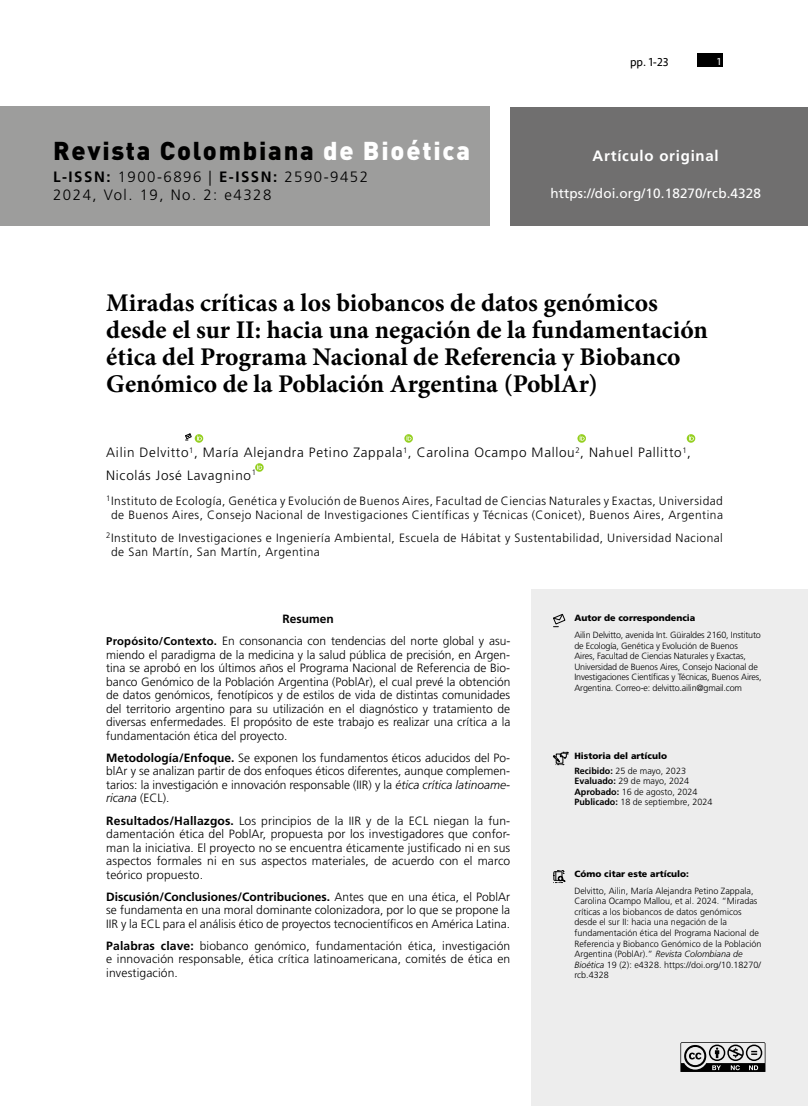
<style>
.page{position:relative;width:808px;height:1106px;background:#fff}
.page>*{position:absolute;margin:0;border:0;box-sizing:border-box;transform-origin:0 0}
.t1{font:700 25.5px/27px "Minion Pro";color:#000}
.t2{font:900 25.5px "DIN Pro";letter-spacing:.07em;color:#000}
.t3{font:300 15px/18px "Frutiger LT Std";letter-spacing:.1em;color:#000}
.t4{font:700 15px "Frutiger LT Std";letter-spacing:.05em;color:#fff}
.t5{font:300 13.5px/22.5px "Frutiger LT Std";letter-spacing:.05em;color:#000}
.t6{font:13.5px "Frutiger LT Std";letter-spacing:.01em;color:#fff}
.t7{font:300 12px/13.5px "Frutiger LT Std";letter-spacing:.04em;color:#000;text-align:justify}
.t8{font:300 12px/22px "Frutiger LT Std";color:#000;text-align:center}
.t9{font:12px "Seravek";color:#000}
.t10{font:10.5px "Seravek";color:#fff}
.t11{font:300 9px/10.5px "Frutiger LT Std";color:#000}
.t12{font:300 9px/10.5px "Frutiger LT Std";letter-spacing:-.02em;color:#000}
.t13{font:900 9px/14.7px "Frutiger LT Std";color:#000}
.s1{color:#fff}
.s2{font-weight:700}
.s3{font-weight:700;font-size:11.25px}
.s4{font-style:italic}
.s5{font-weight:300}
</style>
<div class="page">
<div style="left:698px;top:53px;width:25px;height:14px;background:#000"></div>
<div style="left:0;top:107px;width:489px;height:119px;background:#9d9d9c"></div>
<div style="left:510px;top:107px;width:298px;height:118px;background:#706f6f"></div>
<div style="left:531px;top:590px;width:277px;height:516px;background:#ededed"></div>
<svg style="left:680px;top:1042px;width:85px;height:29px"></svg>
<svg style="left:553px;top:613px;width:13px;height:14px"></svg>
<svg style="left:553px;top:751px;width:15px;height:14px"></svg>
<svg style="left:553px;top:870px;width:12px;height:13px"></svg>
<svg style="left:185px;top:433px;width:18px;height:9px"></svg>
<svg style="left:404px;top:434px;width:9px;height:8px"></svg>
<svg style="left:255px;top:463px;width:9px;height:9px"></svg>
<svg style="left:577px;top:434px;width:9px;height:8px"></svg>
<svg style="left:686px;top:434px;width:9px;height:8px"></svg>
<h1 class="t2" style="left:53px;top:134px;width:418px">Revista Colombiana <span class="s1">de Bioética</span></h1>
<p class="t3" style="left:53px;top:168px;width:316px"><span class="s2">L-ISSN:</span> 1900-6896 | <span class="s2">E-ISSN:</span> 2590-9452<br>2024, Vol. 19, No. 2: e4328</p>
<p class="t9" style="left:630px;top:53px;width:40px">pp. 1-23</p>
<p class="t10" style="left:717px;top:53px;width:5px">1</p>
<p class="t4" style="left:593px;top:147px;width:128px">Artículo original</p>
<p class="t6" style="left:550px;top:185px;width:212px">https://doi.org/10.18270/rcb.4328</p>
<h1 class="t1" style="left:106px;top:289px;width:603px">Miradas críticas a los biobancos de datos genómicos desde el sur II: hacia una negación de la fundamentación ética del Programa Nacional de Referencia y Biobanco Genómico de la Población Argentina (PoblAr)</h1>
<p class="t5" style="left:106px;top:441px;width:586px">Ailin Delvitto<sup>1</sup>, María Alejandra Petino Zappala<sup>1</sup>, Carolina Ocampo Mallou<sup>2</sup>, Nahuel Pallitto<sup>1</sup>,<br>Nicolás José Lavagnino<sup>1</sup></p>
<p class="t7" style="left:106px;top:495px;width:618px;text-align:center"><sup>1</sup>Instituto de Ecología, Genética y Evolución de Buenos Aires, Facultad de Ciencias Naturales y Exactas, Universidad de Buenos Aires, Consejo Nacional de Investigaciones Científicas y Técnicas (Conicet), Buenos Aires, Argentina</p>
<p class="t7" style="left:111px;top:532px;width:613px;text-indent:-5px"><sup>2</sup>Instituto de Investigaciones e Ingeniería Ambiental, Escuela de Hábitat y Sustentabilidad, Universidad Nacional de San Martín, San Martín, Argentina</p>
<p class="t8" style="left:106px;top:608px;width:405px"><span class="s2">Resumen<br></span><span class="s3">Propósito/Contexto.</span> En consonancia con tendencias del norte global y asu-</p>
<p class="t7" style="left:106px;top:648px;width:405px">miendo el paradigma de la medicina y la salud pública de precisión, en Argen&shy;tina se aprobó en los últimos años el Programa Nacional de Referencia de Bio&shy;banco Genómico de la Población Argentina (PoblAr), el cual prevé la obtención de datos genómicos, fenotípicos y de estilos de vida de distintas comunidades del territorio argentino para su utilización en el diagnóstico y tratamiento de diversas enfermedades. El propósito de este trabajo es realizar una crítica a la fundamentación ética del proyecto.</p>
<p class="t7" style="left:106px;top:751px;width:405px"><span class="s2">Metodología/Enfoque.</span> Se exponen los fundamentos éticos aducidos del Po&shy;blAr y se analizan partir de dos enfoques éticos diferentes, aunque complemen&shy;tarios: la investigación e innovación responsable (IIR) y la <span class="s4">ética crítica latinoame&shy;ricana</span> (ECL).</p>
<p class="t7" style="left:106px;top:813px;width:405px"><span class="s2">Resultados/Hallazgos.</span> Los principios de la IIR y de la ECL niegan la fun&shy;damentación ética del PoblAr, propuesta por los investigadores que confor&shy;man la iniciativa. El proyecto no se encuentra éticamente justificado ni en sus aspectos formales ni en sus aspectos materiales, de acuerdo con el marco teórico propuesto.</p>
<p class="t7" style="left:106px;top:889px;width:405px"><span class="s2">Discusión/Conclusiones/Contribuciones.</span> Antes que en una ética, el PoblAr se fundamenta en una moral dominante colonizadora, por lo que se propone la IIR y la ECL para el análisis ético de proyectos tecnocientíficos en América Latina.</p>
<p class="t7" style="left:106px;top:938px;width:405px"><span class="s2">Palabras clave:</span> biobanco genómico, fundamentación ética, investigación e innovación responsable, ética crítica latinoamericana, comités de ética en investigación.</p>
<p class="t13" style="left:574px;top:610px;width:122px">Autor de correspondencia</p>
<p class="t12" style="left:574px;top:630px;width:189px">Ailin Delvitto, avenida Int. Güiraldes 2160, Instituto de Ecología, Genética y Evolución de Buenos<br>Aires, Facultad de Ciencias Naturales y Exactas, Universidad de Buenos Aires, Consejo Nacional de Investigaciones Científicas y Técnicas, Buenos Aires, Argentina. Correo-e: delvitto.ailin@gmail.com</p>
<p class="t13" style="left:574px;top:748px;width:113px">Historia del artículo<br><span class="s2">Recibido:</span> <span class="s5">25 de mayo, 2023</span></p>
<p class="t11" style="left:574px;top:775px;width:139px"><span class="s2">Evaluado:</span> 29 de mayo, 2024<br><span class="s2">Aprobado:</span> 16 de agosto, 2024<br><span class="s2">Publicado:</span> 18 de septiembre, 2024</p>
<p class="t13" style="left:574px;top:866px;width:116px">Cómo citar este artículo:</p>
<p class="t11" style="left:574px;top:885px;width:188px">Delvitto, Ailin, María Alejandra Petino Zappala, Carolina Ocampo Mallou, et al. 2024. “Miradas críticas a los biobancos de datos genómicos desde el sur II: hacia una negación de la fundamentación ética del Programa Nacional de Referencia y Biobanco Genómico de la Población Argentina (PoblAr).” <span class="s4">Revista Colombiana de Bioética</span> 19 (2): e4328. https://doi.org/10.18270/ rcb.4328</p>
</div>
